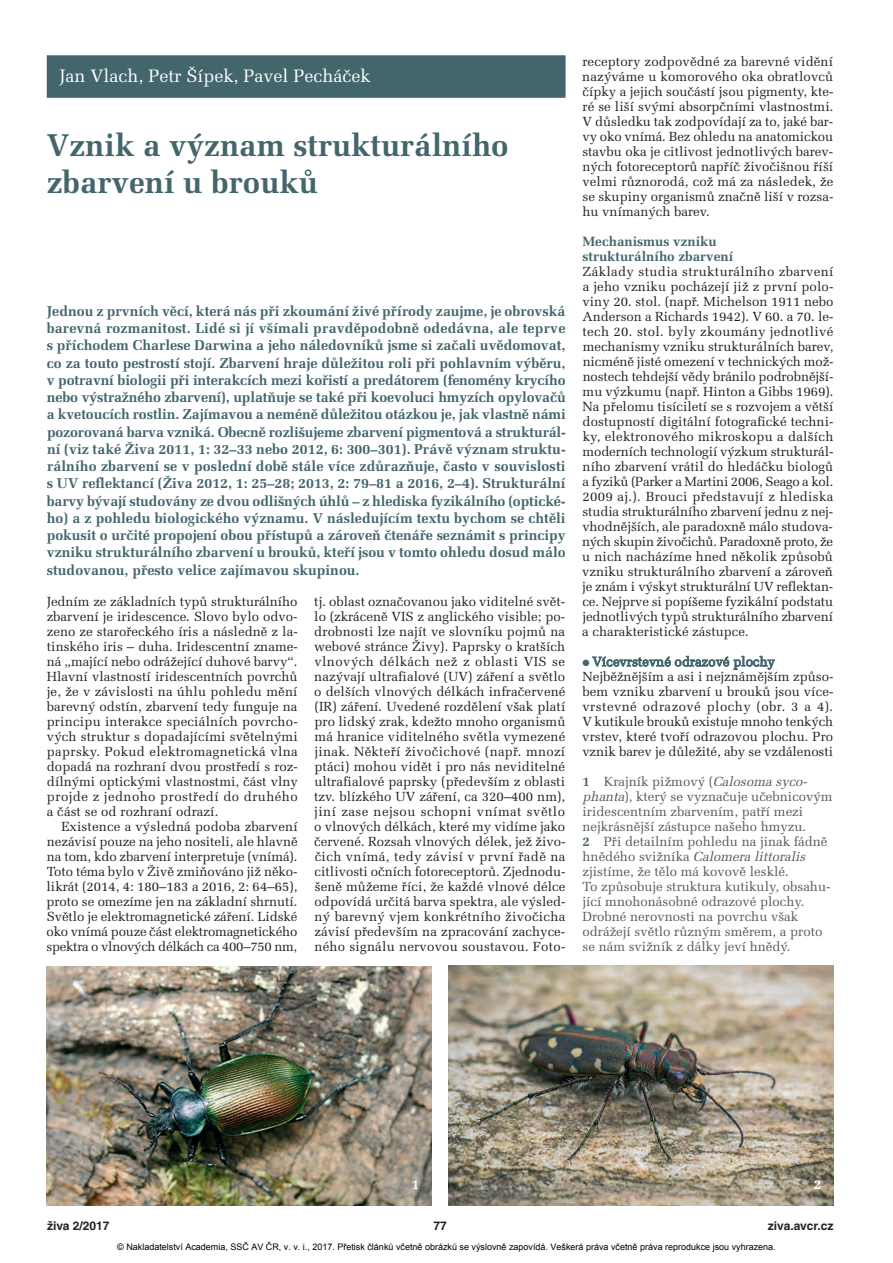
<style>
.page{position:relative;width:893px;height:1263px;background:#fff}
.page>*{position:absolute;margin:0;border:0;box-sizing:border-box;transform-origin:0 0}
.t1{font:700 31.5px/37.5px "Melior CE";color:#43656c}
.t2{font:18px "Melior CE";color:#fff}
.t3{font:700 14.25px/17.2px "Melior CE";color:#43656c;text-align:justify}
.t4{font:700 13.5px/15px "Melior CE";color:#43656c}
.t5{font:700 13.5px "Melior CE";color:#fff}
.t6{font:13.2px/15px "Melior CE";color:#231f20;text-align:justify}
.t7{font:13.2px/15px "Melior CE";color:#57585a}
.t8{font:700 12px "Helvetica CE";color:#231f20}
.t9{font:9px "Arial";color:#000}
.s1{font-weight:700;color:#43656c}
.s2{font-style:italic}
</style>
<div class="page">
<svg style="left:592px;top:656px;width:183px;height:14px"></svg>
<div style="left:47px;top:55px;width:519px;height:43px;background:#43656c"></div>
<img style="left:449px;top:966px;width:384px;height:239px">
<img style="left:47px;top:966px;width:385px;height:239px">
<h2 class="t2" style="left:60px;top:70px;width:313px">Jan Vlach, Petr Šípek, Pavel Pecháček</h2>
<h1 class="t1" style="left:47px;top:130px;width:463px">Vznik a význam strukturálního zbarvení u brouků</h1>
<p class="t3" style="left:47px;top:304px;width:521px">Jednou z prvních věcí, která nás při zkoumání živé přírody zaujme, je obrovská barevná rozmanitost. Lidé si jí všímali pravděpodobně odedávna, ale teprve s příchodem Charlese Darwina a jeho náledovníků jsme si začali uvědomovat, co za touto pestrostí stojí. Zbarvení hraje důležitou roli při pohlavním výběru, v potravní biologii při interakcích mezi kořistí a predátorem (fenomény krycího nebo výstražného zbarvení), uplatňuje se také při koevoluci hmyzích opylovačů a kvetoucích rostlin. Zajímavou a neméně důležitou otázkou je, jak vlastně námi pozorovaná barva vzniká. Obecně rozlišujeme zbarvení pigmentová a strukturál - ní (viz také Živa 2011, 1: 32–33 nebo 2012, 6: 300–301). Právě význam struktu - rálního zbarvení se v poslední době stále více zdůrazňuje, často v souvislosti s UV reflektancí (Živa 2012, 1: 25–28; 2013, 2: 79–81 a 2016, 2–4). Strukturální barvy bývají studovány ze dvou odlišných úhlů – z hlediska fyzikálního (optické - ho) a z pohledu biologického významu. V následujícím textu bychom se chtěli pokusit o určité propojení obou přístupů a zároveň čtenáře seznámit s principy vzniku strukturálního zbarvení u brouků, kteří jsou v tomto ohledu dosud málo studovanou, přesto velice zajímavou skupinou.</p>
<p class="t6" style="left:47px;top:596px;width:253px">Jedním ze základních typů strukturálního zbarvení je iridescence. Slovo bylo odvo&shy;zeno ze starořeckého íris a následně z la - tinského iris – duha. Iridescentní zname&shy;ná „mající nebo odrážející duhové barvy“.<br>Hlavní vlastností iridescentních povrchů je, že v závislosti na úhlu pohledu mění barevný odstín, zbarvení tedy funguje na principu interakce speciálních povrcho&shy;vých struktur s dopadajícími světelnými paprsky. Pokud elektromagnetická vlna dopadá na rozhraní dvou prostředí s roz&shy;dílnými optickými vlastnostmi, část vlny projde z jednoho prostředí do druhého a část se od rozhraní odrazí.</p>
<p class="t6" style="left:46px;top:821px;width:253px;text-indent:15px">Existence a výsledná podoba zbarvení nezávisí pouze na jeho nositeli, ale hlavně na tom, kdo zbarvení interpretuje (vnímá).<br>Toto téma bylo v Živě zmiňováno již něko&shy;likrát (2014, 4: 180–183 a 2016, 2: 64–65), proto se omezíme jen na základní shrnutí.<br>Světlo je elektromagnetické záření. Lidské oko vnímá pouze část elektromagnetického spektra o vlnových délkách ca 400–750 nm,</p>
<p class="t6" style="left:314px;top:596px;width:253px">tj. oblast označovanou jako viditelné svět&shy;lo (zkráceně VIS z anglického visible; po - drobnosti lze najít ve slovníku pojmů na webové stránce Živy). Paprsky o kratších vlnových délkách než z oblasti VIS se nazývají ultrafialové (UV) záření a světlo o delších vlnových délkách infračervené (IR) záření. Uvedené rozdělení však platí pro lidský zrak, kdežto mnoho organismů má hranice viditelného světla vymezené jinak. Někteří živočichové (např. mnozí ptáci) mohou vidět i pro nás neviditelné ultrafialové paprsky (především z oblasti tzv. blízkého UV záření, ca 320–400 nm), jiní zase nejsou schopni vnímat světlo o vlnových délkách, které my vidíme jako červené. Rozsah vlnových délek, jež živo&shy;čich vnímá, tedy závisí v první řadě na citlivosti očních fotoreceptorů. Zjednodu&shy;šeně můžeme říci, že každé vlnové délce odpovídá určitá barva spektra, ale výsled&shy;ný barevný vjem konkrétního živočicha závisí především na zpracování zachyce&shy;ného signálu nervovou soustavou. Foto-</p>
<p class="t6" style="left:582px;top:56px;width:253px">receptory zodpovědné za barevné vidění nazýváme u komorového oka obratlovců čípky a jejich součástí jsou pigmenty, kte&shy;ré se liší svými absorpčními vlastnostmi.<br>V důsledku tak zodpovídají za to, jaké bar&shy;vy oko vnímá. Bez ohledu na anatomickou stavbu oka je citlivost jednotlivých barev&shy;ných fotoreceptorů napříč živočišnou říší velmi různorodá, což má za následek, že se skupiny organismů značně liší v rozsa&shy;hu vnímaných barev.</p>
<p class="t4" style="left:583px;top:236px;width:152px">Mechanismus vzniku strukturálního zbarvení</p>
<p class="t6" style="left:582px;top:266px;width:253px">Základy studia strukturálního zbarvení a jeho vzniku pocházejí již z první polo&shy;viny 20. stol. (např. Michelson 1911 nebo Anderson a Richards 1942). V 60. a 70. le - tech 20. stol. byly zkoumány jednotlivé mechanismy vzniku strukturálních barev, nicméně jisté omezení v technických mož&shy;nostech tehdejší vědy bránilo podrobnější - mu výzkumu (např. Hinton a Gibbs 1969).<br>Na přelomu tisíciletí se s rozvojem a větší dostupností digitální fotografické techni&shy;ky, elektronového mikroskopu a dalších moderních technologií výzkum strukturál - ního zbarvení vrátil do hledáčku biologů a fyziků (Parker a Martini 2006, Seago a kol.<br>2009 aj.). Brouci představují z hlediska studia strukturálního zbarvení jednu z nej&shy;vhodnějších, ale paradoxně málo studova - ných skupin živočichů. Paradoxně proto, že u nich nacházíme hned několik způsobů vzniku strukturálního zbarvení a zároveň je znám i výskyt strukturální UV reflektan - ce. Nejprve si popíšeme fyzikální podstatu jednotlivých typů strukturálního zbarvení a charakteristické zástupce.</p>
<p class="t6" style="left:582px;top:671px;width:253px">Nejběžnějším a asi i nejznámějším způso&shy;bem vzniku zbarvení u brouků jsou více&shy;vrstevné odrazové plochy (obr. 3 a 4).<br>V kutikule brouků existuje mnoho tenkých vrstev, které tvoří odrazovou plochu. Pro vznik barev je důležité, aby se vzdálenosti</p>
<p class="t7" style="left:583px;top:776px;width:252px"><span class="s1">1</span> Krajník pižmový (<span class="s2">Calosoma syco - phanta</span>), který se vyznačuje učebnicovým iridescentním zbarvením, patří mezi nejkrásnější zástupce našeho hmyzu.<br><span class="s1">2</span> Při detailním pohledu na jinak fádně h n ě d é h o s v i ž n í k a <span class="s2">Calomera littoralis </span>zjistíme, že tělo má kovově lesklé.<br>To způsobuje struktura kutikuly, obsahu&shy;jící mnohonásobné odrazové plochy.<br>Drobné nerovnosti na povrchu však odrážejí světlo různým směrem, a proto se nám svižník z dálky jeví hnědý.</p>
<p class="t5" style="left:412px;top:1180px;width:9px">1</p>
<p class="t5" style="left:814px;top:1180px;width:9px">2</p>
<p class="t8" style="left:47px;top:1221px;width:64px">živa 2/2017</p>
<p class="t8" style="left:433px;top:1221px;width:15px">77</p>
<p class="t8" style="left:768px;top:1221px;width:67px">ziva.avcr.cz</p>
<p class="t9" style="left:117px;top:1241px;width:660px">© Nakladatelství Academia, SSČ AV ČR, v. v. i., 2017. Přetisk článků včetně obrázků se výslovně zapovídá. Veškerá práva včetně práva reprodukce jsou vyhrazena.</p>
</div>
